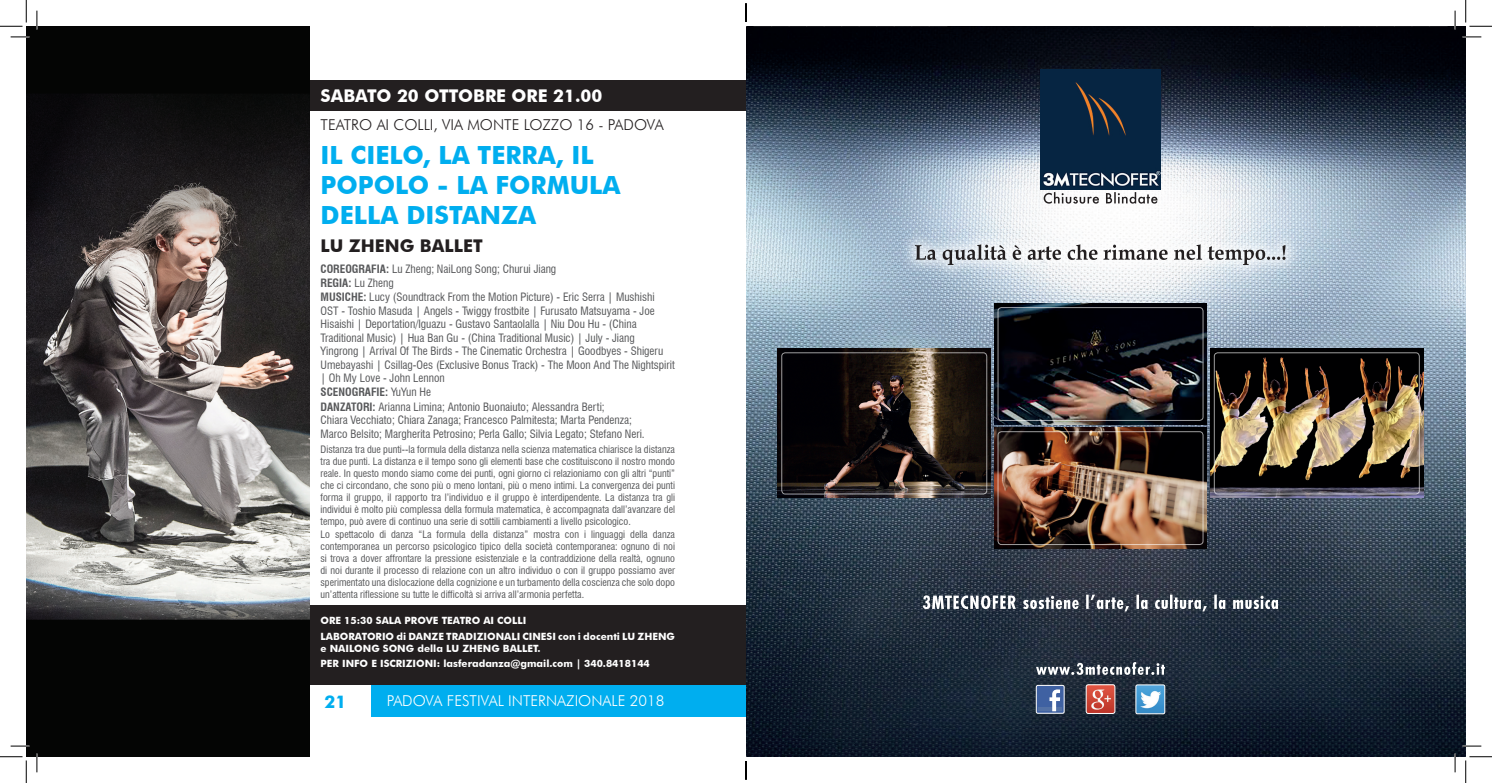
<style>
.page{position:relative;width:1492px;height:783px;background:#fff}
.page>*{position:absolute;margin:0;border:0;box-sizing:border-box;transform-origin:0 0}
.t1{font:700 25px/30px "Futura BT";color:#00aeef}
.t2{font:700 17.5px "Futura BT";color:#fff}
.t3{font:700 17.5px "Futura BT";color:#231f20}
.t4{font:700 17.5px "Futura BT";color:#00aeef}
.t5{font:300 15px "Futura BT";color:#231f20}
.t6{font:300 15px "Futura BT";color:#fff}
.t7{font:condensed 11.25px/13.8px "Swiss 721 BT";color:#57585a}
.t8{font:condensed 10px/12px "Swiss 721 BT";color:#57585a}
.t9{font:700 10px/15.5px "Futura BT";color:#fff}
.s1{font-weight:700}
</style>
<div class="page">
<div style="left:371px;top:684px;width:750px;height:32px;background:#00aeef"></div>
<div style="left:26px;top:80px;width:1439px;height:30px;background:#231f20"></div>
<div style="left:295px;top:605px;width:451px;height:79px;background:#231f20"></div>
<img style="left:26px;top:26px;width:284px;height:730px">
<img style="left:746px;top:26px;width:719px;height:730px">
<svg style="left:922px;top:594px;width:355px;height:17px"></svg>
<svg style="left:1035px;top:662px;width:129px;height:12px"></svg>
<img style="left:1040px;top:69px;width:120px;height:120px">
<svg style="left:1043px;top:192px;width:114px;height:11px"></svg>
<div style="left:1036px;top:685px;width:28px;height:28px;background:#3f61a2;border-radius:2px"></div>
<div style="left:1035px;top:685px;width:29px;height:28px;border:1px solid #fff;border-radius:2px"></div>
<hr style="left:1038px;top:707px;width:24px;height:4px;background:#5371a5">
<svg style="left:1049px;top:689px;width:10px;height:22px"></svg>
<img style="left:1137px;top:686px;width:25px;height:26px">
<div style="left:1135px;top:684px;width:29px;height:30px;border:1px solid #fff;border-radius:2px"></div>
<img style="left:1087px;top:686px;width:26px;height:25px">
<div style="left:1085px;top:684px;width:30px;height:29px;border:1px solid #fff;border-radius:2px"></div>
<div style="left:900px;top:230px;width:399px;height:49px;background:#fff;opacity:.7"></div>
<svg style="left:914px;top:244px;width:371px;height:21px"></svg>
<img style="left:777px;top:349px;width:213px;height:149px">
<div style="left:781px;top:352px;width:206px;height:142px;border:1px solid #fff;border-radius:4px"></div>
<img style="left:994px;top:428px;width:212px;height:120px">
<div style="left:997px;top:431px;width:206px;height:114px;border:1px solid #fff;border-radius:4px"></div>
<img style="left:994px;top:304px;width:212px;height:120px">
<div style="left:997px;top:307px;width:206px;height:114px;border:1px solid #fff;border-radius:4px"></div>
<img style="left:1210px;top:349px;width:212px;height:149px">
<div style="left:1213px;top:352px;width:206px;height:142px;border:1px solid #fff;border-radius:4px"></div>
<svg style="left:753px;top:26px;width:194px;height:1px"></svg>
<svg style="left:1253px;top:26px;width:194px;height:1px"></svg>
<svg style="left:11px;top:36px;width:18px;height:2px"></svg>
<svg style="left:1462px;top:36px;width:18px;height:2px"></svg>
<svg style="left:11px;top:745px;width:18px;height:1px"></svg>
<svg style="left:1462px;top:745px;width:18px;height:1px"></svg>
<svg style="left:36px;top:11px;width:2px;height:18px"></svg>
<svg style="left:36px;top:753px;width:2px;height:19px"></svg>
<svg style="left:1453px;top:11px;width:2px;height:18px"></svg>
<svg style="left:1453px;top:753px;width:2px;height:19px"></svg>
<svg style="left:0;top:0;width:27px;height:27px"></svg>
<svg style="left:0;top:756px;width:27px;height:26px"></svg>
<svg style="left:1465px;top:0;width:26px;height:27px"></svg>
<svg style="left:1465px;top:756px;width:26px;height:26px"></svg>
<svg style="left:745px;top:3px;width:2px;height:24px"></svg>
<svg style="left:745px;top:756px;width:2px;height:23px"></svg>
<h2 class="t2" style="left:320px;top:85px;width:283px">SABATO 20 OTTOBRE ORE 21.00</h2>
<h3 class="t5" style="left:320px;top:116px;width:345px">TEATRO AI COLLI, VIA MONTE LOZZO 16 - PADOVA</h3>
<h1 class="t1" style="left:320px;top:140px;width:301px">IL CIELO, LA TERRA, IL<br>POPOLO - LA FORMULA<br>DELLA DISTANZA</h1>
<h2 class="t3" style="left:320px;top:235px;width:164px">LU ZHENG BALLET</h2>
<p class="t7" style="left:320px;top:261px;width:356px"><span class="s1">COREOGRAFIA:</span> Lu Zheng; NaiLong Song; Churui Jiang<br><span class="s1">REGIA:</span> Lu Zheng<br><span class="s1">MUSICHE:</span> Lucy (Soundtrack From the Motion Picture) - Eric Serra | Mushishi OST - Toshio Masuda | Angels - Twiggy frostbite | Furusato Matsuyama - Joe Hisaishi | Deportation/Iguazu - Gustavo Santaolalla | Niu Dou Hu - (China Traditional Music) | Hua Ban Gu - (China Traditional Music) | July - Jiang Yingrong | Arrival Of The Birds - The Cinematic Orchestra | Goodbyes - Shigeru Umebayashi | Csillag-Oes (Exclusive Bonus Track) - The Moon And The Nightspirit | Oh My Love - John Lennon<br><span class="s1">SCENOGRAFIE:</span> YuYun He<br><span class="s1">DANZATORI:</span> Arianna Limina; Antonio Buonaiuto; Alessandra Berti;<br>Chiara Vecchiato; Chiara Zanaga; Francesco Palmitesta; Marta Pendenza;<br>Marco Belsito; Margherita Petrosino; Perla Gallo; Silvia Legato; Stefano Neri.</p>
<p class="t8" style="left:320px;top:443px;width:356px">Distanza tra due punti--la formula della distanza nella scienza matematica chiarisce la distanza tra due punti. La distanza e il tempo sono gli elementi base che costituiscono il nostro mondo reale. In questo mondo siamo come dei punti, ogni giorno ci relazioniamo con gli altri “punti” che ci circondano, che sono più o meno lontani, più o meno intimi. La convergenza dei punti forma il gruppo, il rapporto tra l’individuo e il gruppo è interdipendente. La distanza tra gli individui è molto più complessa della formula matematica, è accompagnata dall’avanzare del tempo, può avere di continuo una serie di sottili cambiamenti a livello psicologico.<br>Lo spettacolo di danza “La formula della distanza” mostra con i linguaggi della danza contemporanea un percorso psicologico tipico della società contemporanea: ognuno di noi si trova a dover affrontare la pressione esistenziale e la contraddizione della realtà, ognuno di noi durante il processo di relazione con un altro individuo o con il gruppo possiamo aver sperimentato una dislocazione della cognizione e un turbamento della coscienza che solo dopo un’attenta riflessione su tutte le difficoltà si arriva all’armonia perfetta.</p>
<p class="t9" style="left:320px;top:612px;width:356px">ORE 15:30 SALA PROVE TEATRO AI COLLI<br>LABORATORIO di DANZE TRADIZIONALI CINESI con i docenti LU ZHENG</p>
<p class="t9" style="left:320px;top:640px;width:331px">e NAILONG SONG della LU ZHENG BALLET.<br>PER INFO E ISCRIZIONI: lasferadanza@gmail.com | 340.8418144</p>
<h2 class="t4" style="left:324px;top:691px;width:23px">21</h2>
<h3 class="t6" style="left:386px;top:691px;width:279px">PADOVA FESTIVAL INTERNAZIONALE 2018</h3>
</div>
